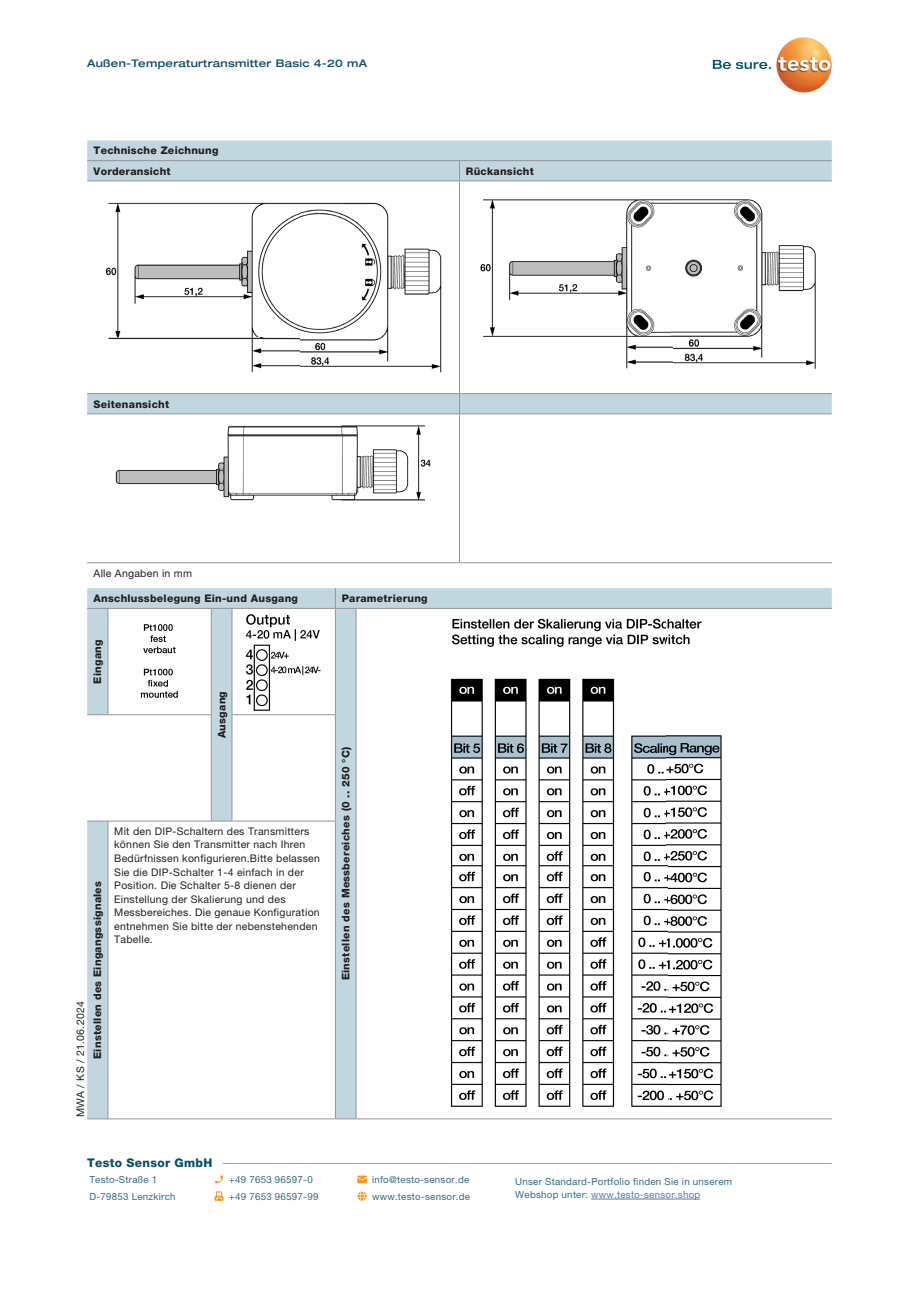
<style>
.page{position:relative;width:919px;height:1289px;background:#fff}
.page>*{position:absolute;margin:0;border:0;box-sizing:border-box;transform-origin:0 0}
.t1{font:800 12px "Helvetica Neue LTW1 G";letter-spacing:.025em;color:#074f64}
.t2{font:10.5px/13.5px "Helvetica Neue LTW1 G";letter-spacing:.025em;color:#231f20}
.t3{font:800 10.5px/20.2px "Helvetica Neue LTW1 G";letter-spacing:.025em;color:#231f20}
.t4{font:500 expanded 10.5px "Helvetica Neue LT Com";letter-spacing:.025em;color:#155164}
.t5{font:9.75px "Helvetica Neue LTW1 G";letter-spacing:.025em;color:#356c81}
.t6{font:9.75px "Helvetica Neue LTW1 G";letter-spacing:.025em;color:#5379b1}
.s1{color:#356c81}
</style>
<div class="page">
<div style="left:87px;top:140px;width:744px;height:40px;background:#c1d6de"></div>
<svg style="left:87px;top:181px;width:744px;height:234px;fill:#c1d6de"></svg>
<hr style="left:87px;top:160px;width:372px;height:1px;background:#939598">
<hr style="left:459px;top:160px;width:372px;height:1px;background:#939598">
<svg style="left:459px;top:161px;width:1px;height:19px"></svg>
<hr style="left:459px;top:181px;width:1px;height:212px;background:#939598">
<svg style="left:459px;top:394px;width:1px;height:19px"></svg>
<hr style="left:459px;top:414px;width:1px;height:148px;background:#939598">
<hr style="left:87px;top:180px;width:372px;height:1px;background:#939598">
<hr style="left:459px;top:180px;width:372px;height:1px;background:#939598">
<hr style="left:87px;top:393px;width:372px;height:1px;background:#939598">
<hr style="left:459px;top:393px;width:372px;height:1px;background:#939598">
<hr style="left:87px;top:413px;width:372px;height:1px;background:#939598">
<hr style="left:459px;top:413px;width:372px;height:1px;background:#939598">
<hr style="left:87px;top:562px;width:372px;height:1px;background:#939598">
<hr style="left:459px;top:562px;width:372px;height:1px;background:#939598">
<img style="left:89px;top:186px;width:368px;height:202px">
<img style="left:461px;top:186px;width:368px;height:202px">
<img style="left:115px;top:425px;width:316px;height:76px">
<svg style="left:87px;top:588px;width:744px;height:530px;background:#c2d6de"></svg>
<svg style="left:108px;top:609px;width:723px;height:509px"></svg>
<svg style="left:87px;top:608px;width:20px;height:1px"></svg>
<hr style="left:108px;top:608px;width:103px;height:1px;background:#939598">
<svg style="left:212px;top:608px;width:19px;height:1px"></svg>
<hr style="left:232px;top:608px;width:103px;height:1px;background:#939598">
<hr style="left:231px;top:714px;width:105px;height:1px;background:#939598">
<hr style="left:232px;top:820px;width:104px;height:1px;background:#939598">
<svg style="left:87px;top:1118px;width:21px;height:1px"></svg>
<hr style="left:108px;top:1118px;width:103px;height:1px;background:#939598">
<svg style="left:211px;top:1118px;width:21px;height:1px"></svg>
<hr style="left:232px;top:1118px;width:103px;height:1px;background:#939598">
<svg style="left:335px;top:1118px;width:21px;height:1px"></svg>
<hr style="left:356px;top:1118px;width:475px;height:1px;background:#939598">
<hr style="left:107px;top:608px;width:1px;height:106px;background:#939598">
<hr style="left:107px;top:821px;width:1px;height:297px;background:#939598">
<hr style="left:211px;top:608px;width:1px;height:106px;background:#939598">
<hr style="left:231px;top:608px;width:1px;height:106px;background:#939598">
<hr style="left:335px;top:608px;width:1px;height:106px;background:#939598">
<hr style="left:355px;top:608px;width:1px;height:106px;background:#939598">
<hr style="left:335px;top:715px;width:1px;height:105px;background:#939598">
<hr style="left:355px;top:714px;width:1px;height:107px;background:#939598">
<hr style="left:335px;top:821px;width:1px;height:297px;background:#939598">
<hr style="left:355px;top:821px;width:1px;height:297px;background:#939598">
<svg style="left:87px;top:714px;width:248px;height:107px"></svg>
<hr style="left:108px;top:820px;width:103px;height:1px;background:#939598">
<svg style="left:335px;top:588px;width:21px;height:21px"></svg>
<hr style="left:356px;top:608px;width:475px;height:1px;background:#939598">
<img style="left:121px;top:610px;width:77px;height:102px">
<img style="left:245px;top:610px;width:77px;height:102px">
<img style="left:424px;top:610px;width:339px;height:506px">
<svg style="left:790px;top:37px;width:13px;height:4px"></svg>
<svg style="left:712px;top:60px;width:58px;height:9px"></svg>
<svg style="left:215px;top:1175px;width:8px;height:8px"></svg>
<svg style="left:357px;top:1175px;width:10px;height:8px"></svg>
<hr style="left:591px;top:1198px;width:109px;height:1px;background:#5379b1">
<svg style="left:214px;top:1191px;width:9px;height:9px"></svg>
<svg style="left:357px;top:1191px;width:10px;height:9px"></svg>
<hr style="left:222px;top:1162px;width:609px;height:1px;background:#f7931d">
<p class="t4" style="left:87px;top:57px;width:281px">Außen-Temperaturtransmitter Basic 4-20 mA</p>
<p class="t3" style="left:94px;top:140px;width:126px">Technische Zeichnung<br>Vorderansicht</p>
<p class="t3" style="left:466px;top:161px;width:69px">Rückansicht</p>
<p class="t3" style="left:94px;top:393px;width:77px">Seitenansicht</p>
<p class="t2" style="left:74px;top:1117px;width:117px;rotate:-90deg">MWA / KS / 21.06.2024</p>
<p class="t2" style="left:94px;top:566px;width:100px">Alle Angaben in mm</p>
<p class="t3" style="left:94px;top:588px;width:206px">Anschlussbelegung Ein-und Ausgang</p>
<p class="t3" style="left:342px;top:588px;width:87px">Parametrierung</p>
<p class="t3" style="left:87px;top:683px;width:46px;rotate:-90deg">Eingang</p>
<p class="t3" style="left:211px;top:738px;width:49px;rotate:-90deg">Ausgang</p>
<p class="t3" style="left:335px;top:980px;width:235px;rotate:-90deg">Einstellen des Messbereiches (0 .. 250 °C)</p>
<p class="t2" style="left:114px;top:824px;width:207px">Mit den DIP-Schaltern des Transmitters können Sie den Transmitter nach Ihren Bedürfnissen konfigurieren.Bitte belassen Sie die DIP-Schalter 1-4 einfach in der Position. Die Schalter 5-8 dienen der Einstellung der Skalierung und des Messbereiches. Die genaue Konfiguration entnehmen Sie bitte der nebenstehenden Tabelle.</p>
<p class="t3" style="left:87px;top:1058px;width:179px;rotate:-90deg">Einstellen des Eingangssignales</p>
<p class="t1" style="left:87px;top:1155px;width:127px">Testo Sensor GmbH</p>
<p class="t5" style="left:89px;top:1173px;width:69px">Testo-Straße 1</p>
<p class="t5" style="left:229px;top:1173px;width:85px">+49 7653 96597-0</p>
<p class="t5" style="left:372px;top:1173px;width:99px">info@testo-sensor.de</p>
<p class="t5" style="left:515px;top:1174px;width:218px">Unser Standard-Portfolio finden Sie in unserem</p>
<p class="t5" style="left:89px;top:1190px;width:88px">D-79853 Lenzkirch</p>
<p class="t5" style="left:229px;top:1190px;width:91px">+49 7653 96597-99</p>
<p class="t5" style="left:372px;top:1190px;width:99px">www.testo-sensor.de</p>
<p class="t6" style="left:515px;top:1188px;width:186px"><span class="s1">Webshop unter:</span> www.testo-sensor.shop</p>
</div>
